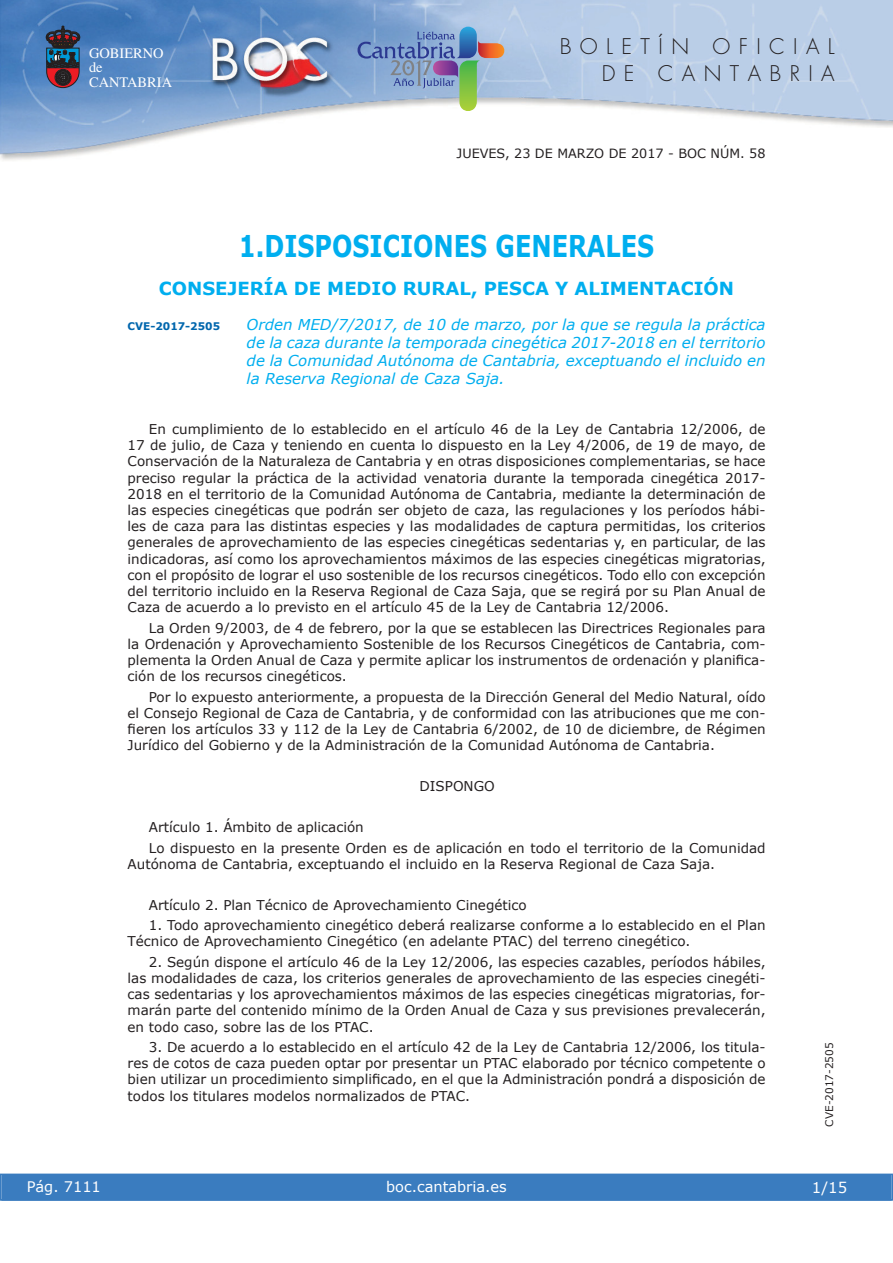
<style>
.page{position:relative;width:893px;height:1263px;background:#fff}
.page>*{position:absolute;margin:0;border:0;box-sizing:border-box;transform-origin:0 0}
.t1{font:700 30px "Verdana";color:#00aeef;scale:.8 1}
.t2{font:300 21px/27px "Futura";letter-spacing:.4em;color:#231f20;text-align:right}
.t3{font:700 18px "Verdana";color:#00aeef}
.t4{font:italic 15px/18px "Verdana";color:#00aeef;text-align:justify}
.t5{font:15px "Verdana";color:#fff}
.t6{font:14.55px "Verdana";color:#fff}
.t7{font:14.4px/14.5px "Times";color:#fff}
.t8{font:13.5px/16.2px "Verdana";color:#231f20;text-align:justify}
.t9{font:12.75px "Verdana";color:#231f20}
.t10{font:10.5px "Verdana";color:#231f20}
.t11{font:700 10.5px "Verdana";color:#0066ad}
</style>
<div class="page">
<img style="left:0;top:0;width:893px;height:161px">
<svg style="left:46px;top:26px;width:34px;height:62px;background:#474054"></svg>
<svg style="left:357px;top:27px;width:148px;height:85px;background:#93a9c1"></svg>
<div style="left:1px;top:1174px;width:890px;height:27px;background:#3a7cbf"></div>
<div style="left:0;top:1174px;width:893px;height:27px;border:1px solid #3a7cbf"></div>
<p class="t7" style="left:89px;top:47px;width:85px">GOBIERNO de<br>CANTABRIA</p>
<h2 class="t2" style="left:560px;top:35px;width:277px">BOLETÍN OFICIAL<br>DE CANTABRIA</h2>
<p class="t9" style="left:456px;top:145px;width:310px">JUEVES, 23 DE MARZO DE 2017 - BOC NÚM. 58</p>
<h1 class="t1" style="left:239px;top:227px;width:521px">1.DISPOSICIONES GENERALES</h1>
<h3 class="t3" style="left:159px;top:277px;width:577px">CONSEJERÍA DE MEDIO RURAL, PESCA Y ALIMENTACIÓN</h3>
<p class="t11" style="left:128px;top:319px;width:94px">CVE-2017-2505</p>
<p class="t4" style="left:247px;top:315px;width:520px">Orden MED/7/2017, de 10 de marzo, por la que se regula la práctica de la caza durante la temporada cinegética 2017-2018 en el territorio de la Comunidad Autónoma de Cantabria, exceptuando el incluido en la Reserva Regional de Caza Saja.</p>
<p class="t8" style="left:128px;top:421px;width:640px;text-indent:21px">En cumplimiento de lo establecido en el artículo 46 de la Ley de Cantabria 12/2006, de 17 de julio, de Caza y teniendo en cuenta lo dispuesto en la Ley 4/2006, de 19 de mayo, de Conservación de la Naturaleza de Cantabria y en otras disposiciones complementarias, se hace preciso regular la práctica de la actividad venatoria durante la temporada cinegética 2017- 2018 en el territorio de la Comunidad Autónoma de Cantabria, mediante la determinación de las especies cinegéticas que podrán ser objeto de caza, las regulaciones y los períodos hábi&shy;les de caza para las distintas especies y las modalidades de captura permitidas, los criterios generales de aprovechamiento de las especies cinegéticas sedentarias y, en particular, de las indicadoras, así como los aprovechamientos máximos de las especies cinegéticas migratorias, con el propósito de lograr el uso sostenible de los recursos cinegéticos. Todo ello con excepción del territorio incluido en la Reserva Regional de Caza Saja, que se regirá por su Plan Anual de Caza de acuerdo a lo previsto en el artículo 45 de la Ley de Cantabria 12/2006.</p>
<p class="t8" style="left:128px;top:619px;width:640px;text-indent:21px">La Orden 9/2003, de 4 de febrero, por la que se establecen las Directrices Regionales para la Ordenación y Aprovechamiento Sostenible de los Recursos Cinegéticos de Cantabria, com&shy;plementa la Orden Anual de Caza y permite aplicar los instrumentos de ordenación y planifica&shy;ción de los recursos cinegéticos.</p>
<p class="t8" style="left:128px;top:688px;width:640px;text-indent:21px">Por lo expuesto anteriormente, a propuesta de la Dirección General del Medio Natural, oído el Consejo Regional de Caza de Cantabria, y de conformidad con las atribuciones que me con&shy;fieren los artículos 33 y 112 de la Ley de Cantabria 6/2002, de 10 de diciembre, de Régimen Jurídico del Gobierno y de la Administración de la Comunidad Autónoma de Cantabria.</p>
<p class="t8" style="left:419px;top:778px;width:77px">DISPONGO</p>
<p class="t8" style="left:149px;top:817px;width:618px;line-height:20.4px">Artículo 1. Ámbito de aplicación<br>Lo dispuesto en la presente Orden es de aplicación en todo el territorio de la Comunidad</p>
<p class="t8" style="left:128px;top:855px;width:589px">Autónoma de Cantabria, exceptuando el incluido en la Reserva Regional de Caza Saja.</p>
<p class="t8" style="left:149px;top:896px;width:379px">Artículo 2. Plan Técnico de Aprovechamiento Cinegético</p>
<p class="t8" style="left:128px;top:917px;width:639px;text-indent:21px">1. Todo aprovechamiento cinegético deberá realizarse conforme a lo establecido en el Plan<br>Técnico de Aprovechamiento Cinegético (en adelante PTAC) del terreno cinegético.</p>
<p class="t8" style="left:128px;top:953px;width:639px;text-indent:21px">2. Según dispone el artículo 46 de la Ley 12/2006, las especies cazables, períodos hábiles, las modalidades de caza, los criterios generales de aprovechamiento de las especies cinegéti&shy;cas sedentarias y los aprovechamientos máximos de las especies cinegéticas migratorias, for&shy;marán parte del contenido mínimo de la Orden Anual de Caza y sus previsiones prevalecerán, en todo caso, sobre las de los PTAC.</p>
<p class="t8" style="left:128px;top:1039px;width:639px;text-indent:21px">3. De acuerdo a lo establecido en el artículo 42 de la Ley de Cantabria 12/2006, los titula&shy;res de cotos de caza pueden optar por presentar un PTAC elaborado por técnico competente o bien utilizar un procedimiento simplificado, en el que la Administración pondrá a disposición de todos los titulares modelos normalizados de PTAC.</p>
<p class="t6" style="left:27px;top:1177px;width:76px">Pág. 7111</p>
<p class="t6" style="left:386px;top:1178px;width:122px">boc.cantabria.es</p>
<p class="t10" style="left:823px;top:1127px;width:86px;rotate:-90deg">CVE-2017-2505</p>
<p class="t5" style="left:812px;top:1178px;width:37px">1/15</p>
</div>
